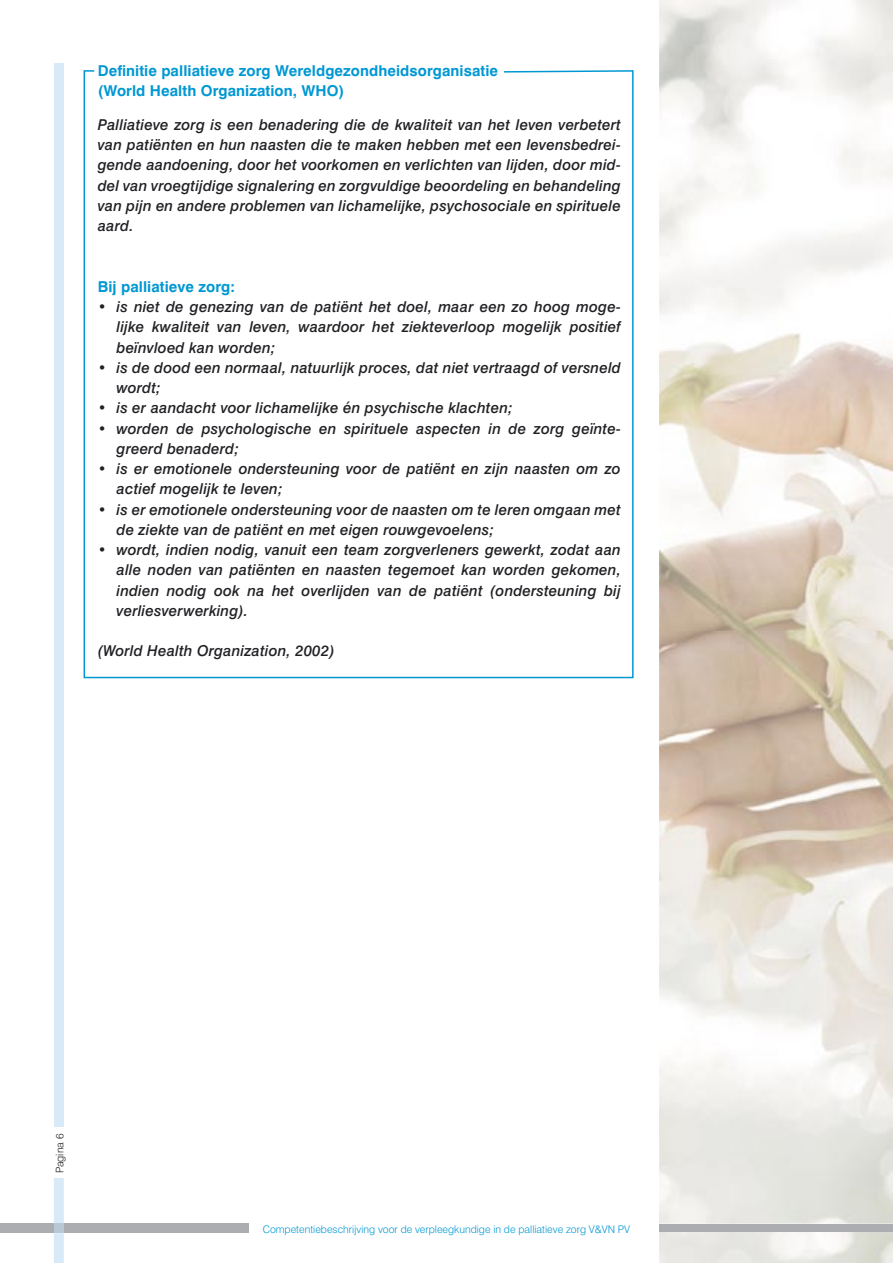
<style>
.page{position:relative;width:893px;height:1263px;background:#fff}
.page>*{position:absolute;margin:0;border:0;box-sizing:border-box;transform-origin:0 0}
.t1{font:italic 500 15px/20.2px "Swiss 721 BT";letter-spacing:.01em;color:#212125}
.t2{font:700 15px/20.2px "Swiss 721 BT";letter-spacing:.005em;color:#0098d3}
.t3{font:300 10.5px "Swiss 721 BT";color:#0098d3}
.t4{font:300 10.5px "Swiss 721 BT";color:#212125}
</style>
<div class="page">
<div style="left:0;top:1224px;width:249px;height:9px;background:#acadb0"></div>
<div style="left:55px;top:64px;width:9px;height:1063px;background:#d8eaf7"></div>
<svg style="left:54px;top:1178px;width:10px;height:85px"></svg>
<div style="left:54px;top:1224px;width:10px;height:9px;background:#b8c8d4"></div>
<img style="left:659px;top:0;width:234px;height:1263px">
<div style="left:659px;top:1224px;width:234px;height:7px;background:#acadb0"></div>
<svg style="left:84px;top:70px;width:550px;height:608px"></svg>
<p class="t2" style="left:98px;top:60px;width:402px">Definitie palliatieve zorg Wereldgezondheidsorganisatie (World Health Organization, WHO)</p>
<p class="t1" style="left:98px;top:114px;width:525px;text-align:justify">Palliatieve zorg is een benadering die de kwaliteit van het leven verbetert van patiënten en hun naasten die te maken hebben met een levensbedrei&shy;gende aandoening, door het voorkomen en verlichten van lijden, door mid&shy;del van vroegtijdige signalering en zorgvuldige beoordeling en behandeling van pijn en andere problemen van lichamelijke, psychosociale en spirituele aard.</p>
<p class="t2" style="left:98px;top:276px;width:139px">Bij palliatieve zorg:</p>
<p class="t1" style="left:117px;top:296px;width:506px;text-align:justify;text-indent:-19px">• is niet de genezing van de patiënt het doel, maar een zo hoog moge&shy;lijke kwaliteit van leven, waardoor het ziekteverloop mogelijk positief beïnvloed kan worden;</p>
<p class="t1" style="left:117px;top:357px;width:506px;text-indent:-19px">• is de dood een normaal, natuurlijk proces, dat niet vertraagd of versneld wordt;</p>
<p class="t1" style="left:98px;top:398px;width:416px">• is er aandacht voor lichamelijke én psychische klachten;</p>
<p class="t1" style="left:117px;top:418px;width:506px;text-indent:-19px">• worden de psychologische en spirituele aspecten in de zorg geïnte&shy;greerd benaderd;</p>
<p class="t1" style="left:117px;top:458px;width:506px;text-indent:-19px">• is er emotionele ondersteuning voor de patiënt en zijn naasten om zo actief mogelijk te leven;</p>
<p class="t1" style="left:117px;top:499px;width:506px;text-indent:-19px">• is er emotionele ondersteuning voor de naasten om te leren omgaan met de ziekte van de patiënt en met eigen rouwgevoelens;</p>
<p class="t1" style="left:117px;top:539px;width:506px;text-align:justify;text-indent:-19px">• wordt, indien nodig, vanuit een team zorgverleners gewerkt, zodat aan alle noden van patiënten en naasten tegemoet kan worden gekomen, indien nodig ook na het overlijden van de patiënt (ondersteuning bij verliesverwerking).</p>
<p class="t1" style="left:98px;top:641px;width:238px">(World Health Organization, 2002)</p>
<p class="t4" style="left:53px;top:1173px;width:41px;rotate:-90deg">Pagina 6</p>
<p class="t3" style="left:263px;top:1222px;width:369px">Competentiebeschrijving voor de verpleegkundige in de palliatieve zorg V&amp;VN PV</p>
</div>
